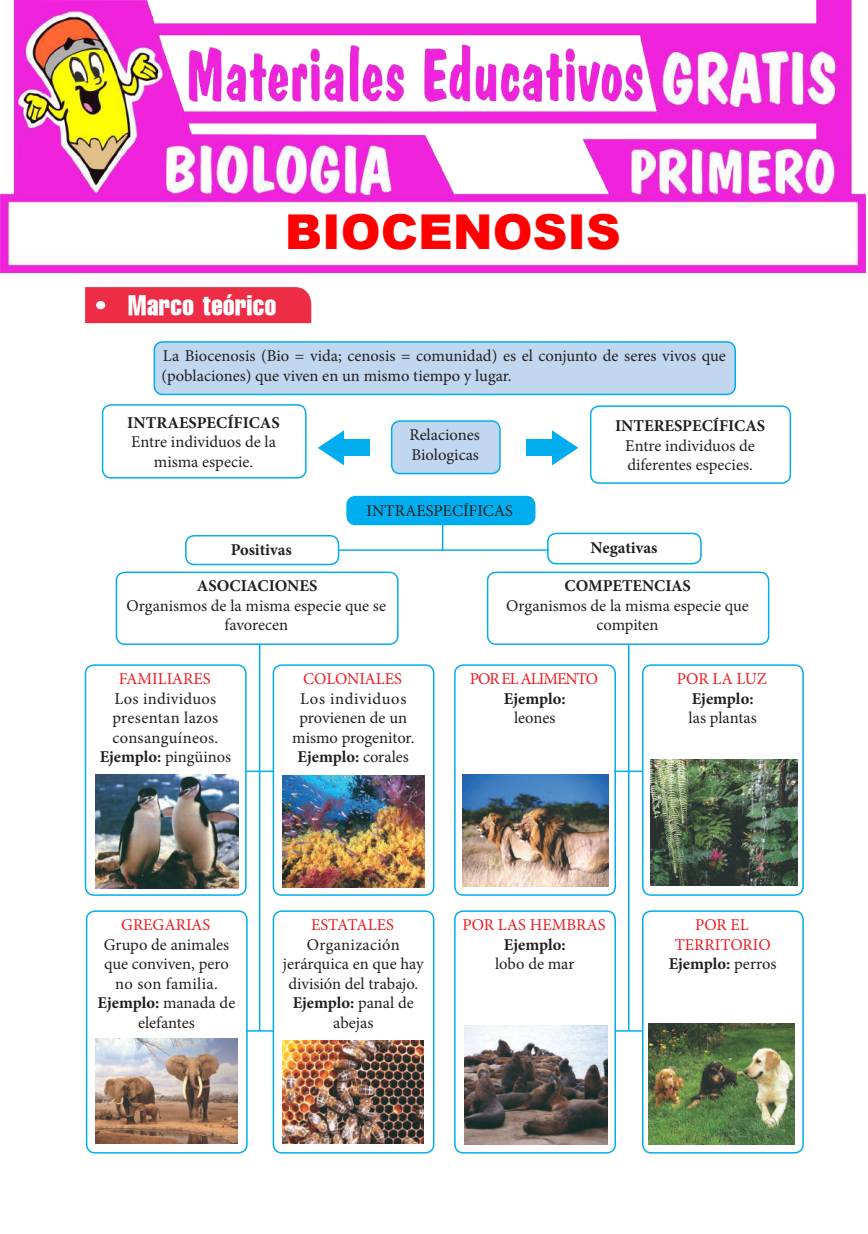
<style>
.page{position:relative;width:868px;height:1234px;background:#fff}
.page>*{position:absolute;margin:0;border:0;box-sizing:border-box;transform-origin:0 0}
.t1{font:900 48px "Arial";color:#f00}
.t2{font:27px "Triumvirate Compressed";color:#fff}
.t3{font:16.5px/19.5px "Minion Pro";color:#231f20;text-align:center}
.t4{font:700 16.5px "Minion Pro";color:#231f20}
.t5{font:16.5px/19.5px "Minion Pro";color:#ee1d23;text-align:center}
.t6{font:16.5px/19.5px "Minion Pro";letter-spacing:.02em;color:#231f20;text-align:center}
.t7{font:16.5px "Minion Pro";letter-spacing:-.06em;color:#ee1d23}
.s1{font-weight:700}
.s2{font-weight:700;color:#231f20}
.s3{color:#231f20}
</style>
<div class="page">
<div style="left:85px;top:287px;width:226px;height:36px;background:#ed2c45"></div>
<div style="left:96px;top:301px;width:9px;height:8px;background:#fff;border-radius:50%"></div>
<div style="left:272px;top:664px;width:162px;height:231px;border:2px solid #00aeef;border-radius:9px"></div>
<img style="left:282px;top:775px;width:142px;height:111px">
<div style="left:454px;top:664px;width:162px;height:231px;border:2px solid #00aeef;border-radius:9px"></div>
<img style="left:462px;top:774px;width:146px;height:112px">
<div style="left:642px;top:664px;width:161px;height:231px;border:2px solid #00aeef;border-radius:9px"></div>
<img style="left:650px;top:759px;width:147px;height:126px">
<div style="left:86px;top:910px;width:162px;height:243px;border:2px solid #00aeef;border-radius:9px"></div>
<img style="left:95px;top:1038px;width:143px;height:104px">
<div style="left:272px;top:910px;width:162px;height:243px;border:2px solid #00aeef;border-radius:9px"></div>
<img style="left:282px;top:1040px;width:142px;height:102px">
<div style="left:454px;top:910px;width:162px;height:243px;border:2px solid #00aeef;border-radius:9px"></div>
<img style="left:464px;top:1025px;width:143px;height:118px">
<div style="left:642px;top:910px;width:161px;height:243px;border:2px solid #00aeef;border-radius:9px"></div>
<img style="left:648px;top:1023px;width:146px;height:121px">
<div style="left:154px;top:342px;width:581px;height:52px;background:#c0d7ef;border-radius:9px"></div>
<div style="left:153px;top:341px;width:582px;height:54px;border:2px solid #00aeef;border-radius:9px"></div>
<div style="left:347px;top:496px;width:187px;height:28px;background:#00aeef;border-radius:9px"></div>
<div style="left:346px;top:495px;width:189px;height:30px;border:2px solid #00aeef;border-radius:9px"></div>
<div style="left:116px;top:571px;width:282px;height:73px;border:2px solid #00aeef;border-radius:9px"></div>
<div style="left:185px;top:535px;width:154px;height:30px;border:2px solid #00aeef;border-radius:9px"></div>
<div style="left:487px;top:571px;width:282px;height:73px;border:2px solid #00aeef;border-radius:9px"></div>
<div style="left:547px;top:532px;width:154px;height:32px;border:2px solid #00aeef;border-radius:9px"></div>
<div style="left:391px;top:421px;width:109px;height:52px;background:#c0d7ef;border-radius:9px"></div>
<div style="left:391px;top:420px;width:109px;height:54px;border:2px solid #00aeef;border-radius:9px"></div>
<div style="left:102px;top:404px;width:204px;height:74px;border:2px solid #00aeef;border-radius:9px"></div>
<div style="left:590px;top:405px;width:201px;height:78px;border:2px solid #00aeef;border-radius:9px"></div>
<div style="left:335px;top:439px;width:34px;height:17px;background:#00aeef"></div>
<svg style="left:317px;top:430px;width:28px;height:36px"></svg>
<div style="left:526px;top:439px;width:34px;height:17px;background:#00aeef"></div>
<svg style="left:552px;top:430px;width:27px;height:36px"></svg>
<div style="left:85px;top:664px;width:161px;height:231px;border:2px solid #00aeef;border-radius:9px"></div>
<img style="left:96px;top:774px;width:142px;height:114px">
<hr style="left:259px;top:644px;width:1px;height:386px;background:#00aeef">
<hr style="left:246px;top:1029px;width:28px;height:2px;background:#00aeef">
<hr style="left:628px;top:644px;width:1px;height:386px;background:#00aeef">
<hr style="left:615px;top:1029px;width:27px;height:2px;background:#00aeef">
<hr style="left:245px;top:770px;width:29px;height:2px;background:#00aeef">
<hr style="left:614px;top:770px;width:28px;height:2px;background:#00aeef">
<hr style="left:339px;top:549px;width:209px;height:1px;background:#00aeef">
<svg style="left:442px;top:523px;width:1px;height:26px"></svg>
<img style="left:0;top:1px;width:865px;height:272px">
<h1 class="t1" style="left:285px;top:196px;width:337px">BIOCENOSIS</h1>
<h2 class="t2" style="left:128px;top:288px;width:150px">Marco teórico</h2>
<p class="t3" style="left:161px;top:346px;width:565px;text-align:left">La Biocenosis (Bio = vida; cenosis = comunidad) es el conjunto de seres vivos que (poblaciones) que viven en un mismo tiempo y lugar.</p>
<p class="t4" style="left:127px;top:411px;width:154px">INTRAESPECÍFICAS</p>
<p class="t3" style="left:131px;top:432px;width:146px">Entre individuos de la misma especie.</p>
<p class="t4" style="left:231px;top:538px;width:63px">Positivas</p>
<p class="t3" style="left:409px;top:425px;width:72px;text-align:left">Relaciones<br>Biologicas</p>
<p class="t3" style="left:366px;top:500px;width:148px">INTRAESPECÍFICAS</p>
<p class="t4" style="left:615px;top:414px;width:152px">INTERESPECÍFICAS</p>
<p class="t3" style="left:625px;top:435px;width:131px;text-align:left">Entre individuos de diferentes especies.</p>
<p class="t4" style="left:590px;top:535px;width:68px">Negativas</p>
<p class="t4" style="left:197px;top:574px;width:122px">ASOCIACIONES</p>
<p class="t3" style="left:127px;top:596px;width:261px">Organismos de la misma especie que se favorecen</p>
<p class="t5" style="left:119px;top:669px;width:93px">FAMILIARES</p>
<p class="t6" style="left:100px;top:688px;width:133px">Los individuos presentan lazos consanguíneos.<br><span class="s1">Ejemplo:</span> pingüinos</p>
<p class="t5" style="left:303px;top:669px;width:100px">COLONIALES</p>
<p class="t3" style="left:292px;top:688px;width:124px">Los individuos provienen de un mismo progenitor.<br><span class="s1">Ejemplo:</span> corales</p>
<p class="t4" style="left:564px;top:574px;width:128px">COMPETENCIAS</p>
<p class="t3" style="left:506px;top:596px;width:244px">Organismos de la misma especie que compiten</p>
<p class="t7" style="left:470px;top:667px;width:130px">POR EL ALIMENTO</p>
<p class="t4" style="left:504px;top:686px;width:63px">Ejemplo:</p>
<p class="t3" style="left:514px;top:708px;width:43px">leones</p>
<p class="t5" style="left:676px;top:669px;width:91px">POR LA LUZ</p>
<p class="t4" style="left:691px;top:686px;width:63px">Ejemplo:</p>
<p class="t3" style="left:688px;top:708px;width:70px">las plantas</p>
<p class="t5" style="left:121px;top:915px;width:91px">GREGARIAS</p>
<p class="t3" style="left:98px;top:934px;width:139px">Grupo de animales que conviven, pero no son familia.<br><span class="s1">Ejemplo:</span> manada de elefantes</p>
<p class="t5" style="left:311px;top:915px;width:84px">ESTATALES</p>
<p class="t3" style="left:283px;top:934px;width:142px">Organización jerárquica en que hay división del trabajo.<br><span class="s1">Ejemplo:</span> panal de abejas</p>
<p class="t5" style="left:462px;top:915px;width:145px">POR LAS HEMBRAS</p>
<p class="t4" style="left:504px;top:932px;width:63px">Ejemplo:</p>
<p class="t3" style="left:495px;top:954px;width:81px">lobo de mar</p>
<p class="t5" style="left:668px;top:915px;width:109px">POR EL<br>TERRITORIO<br><span class="s2">Ejemplo:</span> <span class="s3">perros</span></p>
</div>
